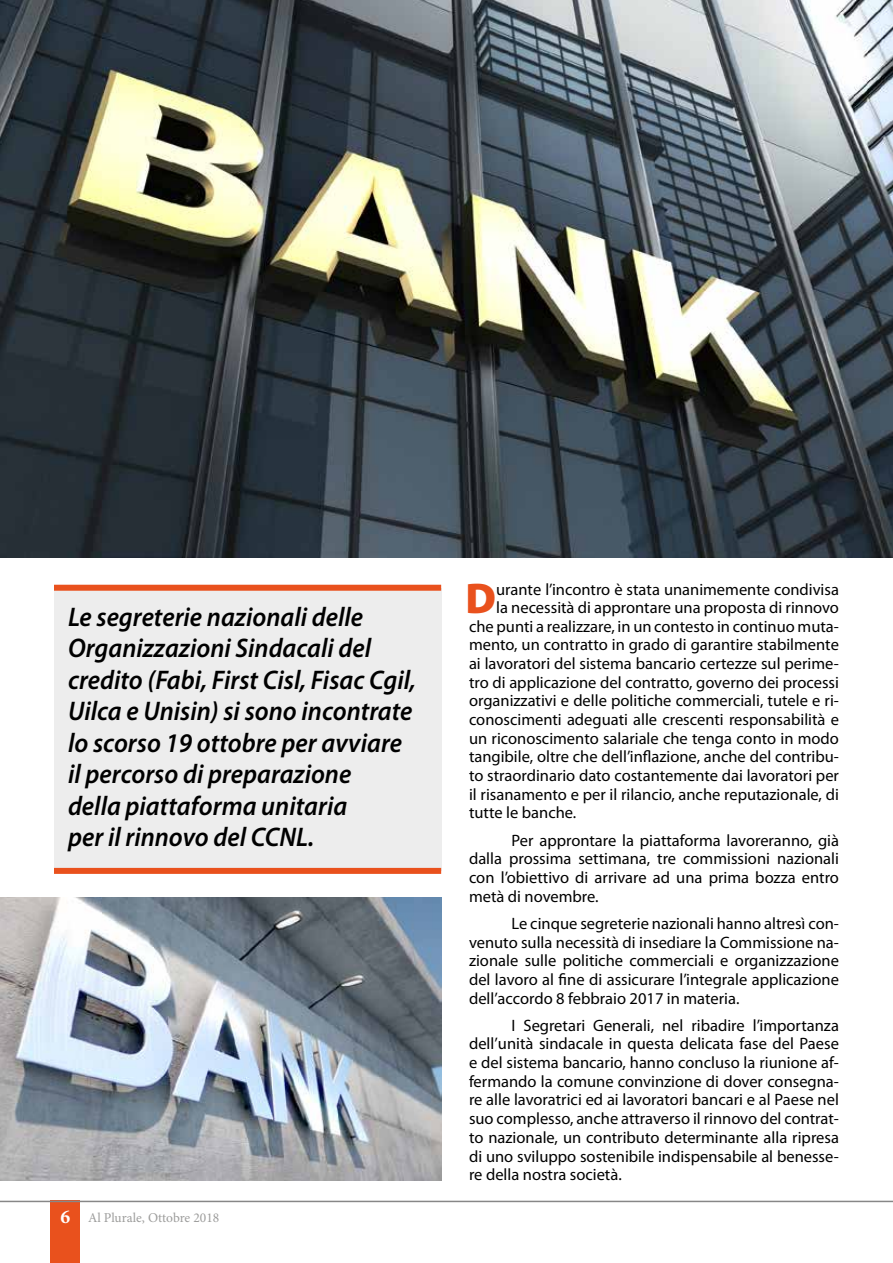
<style>
.page{position:relative;width:893px;height:1263px;background:#fff}
.page>*{position:absolute;margin:0;border:0;box-sizing:border-box;transform-origin:0 0}
.t1{font:900 43.2px "Myriad Pro";color:#e9511d}
.t2{font:italic 600 27px/31.5px "Myriad Pro";color:#000;scale:.95 1}
.t3{font:16.5px/18.8px "Myriad Pro";color:#000;text-align:justify}
.t4{font:13.5px "Minion Pro";color:#9d9d9c}
.s1{font-weight:700;font-size:19.5px;color:#fff}
</style>
<div class="page">
<div style="left:51px;top:1201px;width:29px;height:62px;background:#e9511d"></div>
<hr style="left:0;top:1201px;width:893px;height:1px;background:#878787">
<img style="left:0;top:898px;width:441px;height:282px">
<div style="left:54px;top:588px;width:387px;height:283px;background:#ededed"></div>
<div style="left:54px;top:868px;width:387px;height:6px;background:#e9511d"></div>
<div style="left:54px;top:585px;width:387px;height:6px;background:#e9511d"></div>
<img style="left:0;top:0;width:893px;height:557px">
<p class="t2" style="left:68px;top:600px;width:368px">Le segreterie nazionali delle<br>Organizzazioni Sindacali del credito (Fabi, First Cisl, Fisac Cgil,<br>Uilca e Unisin) si sono incontrate lo scorso 19 ottobre per avviare il percorso di preparazione<br>della piattaforma unitaria<br>per il rinnovo del CCNL.</p>
<p class="t4" style="left:60px;top:1209px;width:160px"><span class="s1">6</span> Al Plurale, Ottobre 2018</p>
<h1 class="t1" style="left:465px;top:569px;width:32px">D</h1>
<p class="t3" style="left:496px;top:580px;width:344px">urante l’incontro è stata unanimemente condivisa</p>
<p class="t3" style="left:496px;top:598px;width:344px">la necessità di approntare una proposta di rinnovo</p>
<p class="t3" style="left:469px;top:616px;width:371px">che punti a realizzare, in un contesto in continuo muta-</p>
<p class="t3" style="left:469px;top:635px;width:371px">mento, un contratto in grado di garantire stabilmente</p>
<p class="t3" style="left:469px;top:654px;width:371px">ai lavoratori del sistema bancario certezze sul perime-</p>
<p class="t3" style="left:469px;top:672px;width:371px">tro di applicazione del contratto, governo dei processi</p>
<p class="t3" style="left:469px;top:691px;width:371px">organizzativi e delle politiche commerciali, tutele e ri-</p>
<p class="t3" style="left:469px;top:710px;width:371px">conoscimenti adeguati alle crescenti responsabilità e</p>
<p class="t3" style="left:469px;top:728px;width:371px">un riconoscimento salariale che tenga conto in modo</p>
<p class="t3" style="left:469px;top:747px;width:371px">tangibile, oltre che dell’inflazione, anche del contribu-</p>
<p class="t3" style="left:469px;top:766px;width:371px">to straordinario dato costantemente dai lavoratori per</p>
<p class="t3" style="left:469px;top:785px;width:371px">il risanamento e per il rilancio, anche reputazionale, di</p>
<p class="t3" style="left:469px;top:803px;width:109px">tutte le banche.</p>
<p class="t3" style="left:469px;top:830px;width:371px;text-indent:43px">Per approntare la piattaforma lavoreranno, già dalla prossima settimana, tre commissioni nazionali con l’obiettivo di arrivare ad una prima bozza entro metà di novembre.</p>
<p class="t3" style="left:469px;top:914px;width:371px;text-indent:43px">Le cinque segreterie nazionali hanno altresì con&shy;venuto sulla necessità di insediare la Commissione na&shy;zionale sulle politiche commerciali e organizzazione del lavoro al fine di assicurare l’integrale applicazione dell’accordo 8 febbraio 2017 in materia.</p>
<p class="t3" style="left:469px;top:1015px;width:371px;text-indent:43px">I Segretari Generali, nel ribadire l’importanza dell’unità sindacale in questa delicata fase del Paese e del sistema bancario, hanno concluso la riunione af&shy;fermando la comune convinzione di dover consegna&shy;re alle lavoratrici ed ai lavoratori bancari e al Paese nel suo complesso, anche attraverso il rinnovo del contrat&shy;to nazionale, un contributo determinante alla ripresa di uno sviluppo sostenibile indispensabile al benesse&shy;re della nostra società.</p>
</div>
